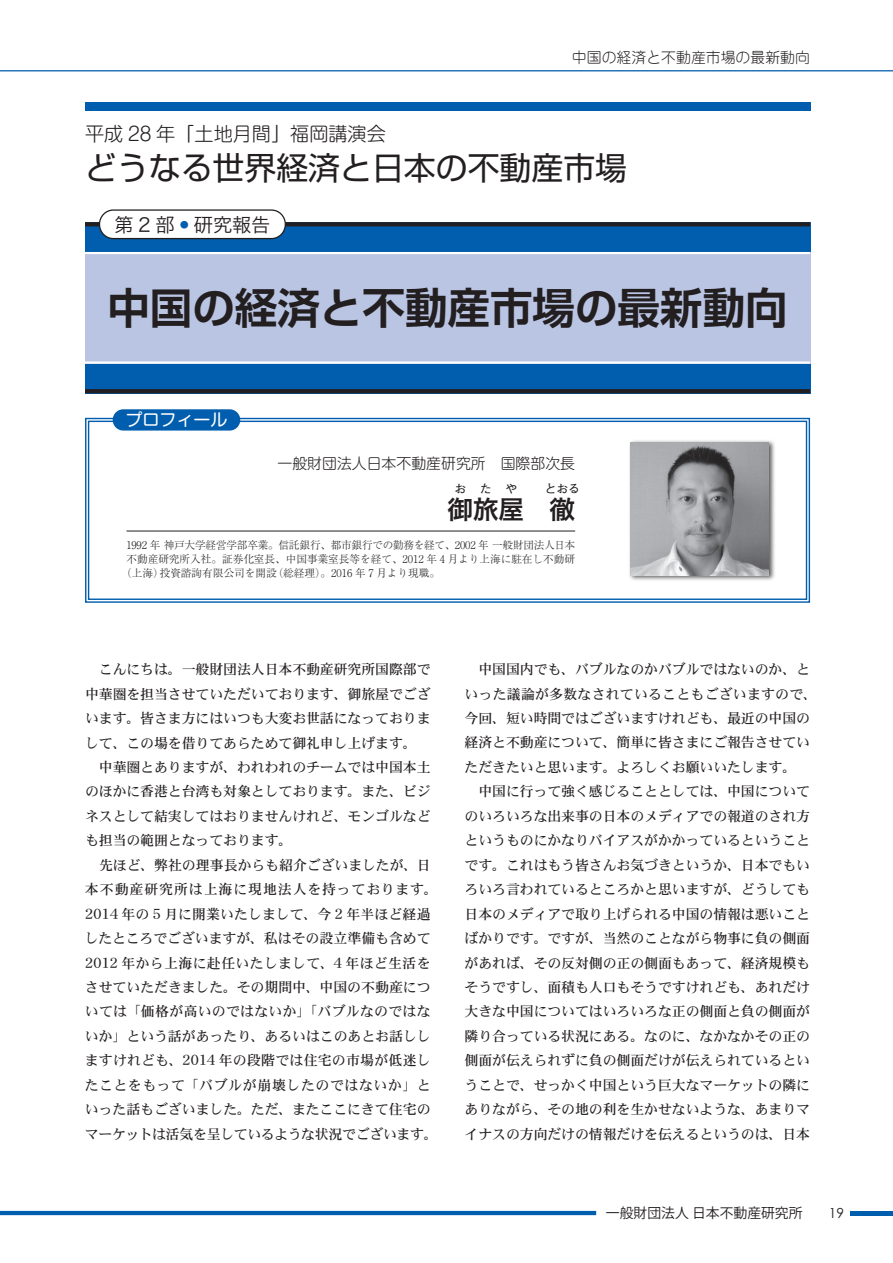
<style>
.page{position:relative;width:893px;height:1263px;background:#fff}
.page>*{position:absolute;margin:0;border:0;box-sizing:border-box;transform-origin:0 0}
.t1{font:700 42.45px "Shin Go Pro De";color:#231f20}
.t2{font:31.95px "Shin Go Pro";color:#231f20}
.t3{font:25.5px "Hira Kaku Pro W6";color:#231f20}
.t4{font:300 19.2px "Shin M Go Pro";color:#231f20}
.t5{font:19.2px "Hira Kaku Pro W3";color:#231f20}
.t6{font:16.95px "Shin M Go Pro";color:#fff}
.t7{font:300 14.85px "Shin M Go Pro";color:#231f20}
.t8{font:300 14.85px "Jun 101 Pro";color:#231f20}
.t9{font:13.8px/24.5px "DFHS Mincho W5 WINP RKSJ H";color:#231f20}
.t10{font:13.8px "Koz Go Pro";color:#231f20}
.t11{font:13.8px "Century Gothic";color:#231f20}
.t12{font:300 11.7px "Shin Go Pro";color:#231f20}
.t13{font:300 10.65px "Ryumin Pro";color:#231f20}
.t14{font:300 10.65px "Ryumin Pro";letter-spacing:-.02em;color:#231f20}
.s1{color:#015dad}
</style>
<div class="page">
<hr style="left:850px;top:1211px;width:43px;height:4px;background:#015dad">
<hr style="left:0;top:1211px;width:596px;height:4px;background:#015dad">
<hr style="left:0;top:70px;width:893px;height:1px;background:#015dad">
<svg style="left:85px;top:417px;width:726px;height:186px"></svg>
<div style="left:88px;top:421px;width:719px;height:179px;border:1px solid #015dad"></div>
<div style="left:113px;top:409px;width:127px;height:22px;background:#015dad;border-radius:11px"></div>
<div style="left:85px;top:222px;width:725px;height:171px;background:#015dad"></div>
<div style="left:85px;top:252px;width:725px;height:112px;background:#bac5e3"></div>
<div style="left:628px;top:440px;width:147px;height:142px;background:#231f20;opacity:.75"></div>
<img style="left:630px;top:442px;width:139px;height:133px">
<hr style="left:85px;top:361px;width:725px;height:3px;background:#fff">
<hr style="left:85px;top:252px;width:725px;height:2px;background:#fff">
<svg style="left:85px;top:389px;width:725px;height:4px;background:#212023"></svg>
<svg style="left:85px;top:222px;width:725px;height:4px;background:#212126"></svg>
<div style="left:85px;top:102px;width:725px;height:9px;background:#015dad"></div>
<div style="left:99px;top:210px;width:186px;height:29px;background:#fff;border-radius:14px"></div>
<div style="left:99px;top:209px;width:187px;height:30px;border:1px solid #231f20;border-radius:14px"></div>
<hr style="left:126px;top:531px;width:449px;height:1px;background:#231f20">
<p class="t8" style="left:572px;top:46px;width:240px">中国の経済と不動産市場の最新動向</p>
<h3 class="t4" style="left:85px;top:119px;width:302px">平成 28 年「土地月間」福岡講演会</h3>
<h2 class="t2" style="left:85px;top:142px;width:544px">どうなる世界経済と日本の不動産市場</h2>
<h3 class="t5" style="left:114px;top:207px;width:158px">第 2 部<span class="s1">•</span>研究報告</h3>
<h1 class="t1" style="left:107px;top:273px;width:682px">中国の経済と不動産市場の最新動向</h1>
<p class="t6" style="left:125px;top:406px;width:104px">プロフィール</p>
<p class="t7" style="left:277px;top:452px;width:299px">一般財団法人日本不動産研究所　国際部次長</p>
<h3 class="t3" style="left:448px;top:486px;width:78px">御旅屋</h3>
<p class="t12" style="left:545px;top:479px;width:37px">とおる</p>
<p class="t12" style="left:454px;top:479px;width:13px">お</p>
<p class="t12" style="left:480px;top:479px;width:13px">た</p>
<p class="t12" style="left:505px;top:479px;width:13px">や</p>
<h3 class="t3" style="left:550px;top:486px;width:27px">徹</h3>
<p class="t14" style="left:126px;top:537px;width:450px">1992 年 神戸大学経営学部卒業。信託銀行、都市銀行での勤務を経て、2002 年 一般財団法人日本</p>
<p class="t13" style="left:126px;top:551px;width:450px">不動産研究所入社。証券化室長、中国事業室長等を経て、2012 年 4 月より上海に駐在し不動研</p>
<p class="t13" style="left:121px;top:565px;width:320px">（上海）投資諮詢有限公司を開設（総経理）。2016 年 7 月より現職。</p>
<p class="t9" style="left:85px;top:657px;width:354px">　こんにちは。一般財団法人日本不動産研究所国際部で中華圏を担当させていただいております、御旅屋でございます。皆さま方にはいつも大変お世話になっておりまして、この場を借りてあらためて御礼申し上げます。<br>　中華圏とありますが、われわれのチームでは中国本土のほかに香港と台湾も対象としております。また、ビジネスとして結実してはおりませんけれど、モンゴルなども担当の範囲となっております。<br>　先ほど、弊社の理事長からも紹介ございましたが、日本不動産研究所は上海に現地法人を持っております。<br>2014 年の 5 月に開業いたしまして、今 2 年半ほど経過したところでございますが、私はその設立準備も含めて<br>2012 年から上海に赴任いたしまして、4 年ほど生活をさせていただきました。その期間中、中国の不動産については「価格が高いのではないか」「バブルなのではないか」という話があったり、あるいはこのあとお話ししますけれども、2014 年の段階では住宅の市場が低迷したことをもって「バブルが崩壊したのではないか」といった話もございました。ただ、またここにきて住宅のマーケットは活気を呈しているような状況でございます。</p>
<p class="t9" style="left:465px;top:657px;width:354px">　中国国内でも、バブルなのかバブルではないのか、といった議論が多数なされていることもございますので、今回、短い時間ではございますけれども、最近の中国の経済と不動産について、簡単に皆さまにご報告させていただきたいと思います。よろしくお願いいたします。<br>　中国に行って強く感じることとしては、中国についてのいろいろな出来事の日本のメディアでの報道のされ方というものにかなりバイアスがかかっているということです。これはもう皆さんお気づきというか、日本でもいろいろ言われているところかと思いますが、どうしても日本のメディアで取り上げられる中国の情報は悪いことばかりです。ですが、当然のことながら物事に負の側面があれば、その反対側の正の側面もあって、経済規模もそうですし、面積も人口もそうですけれども、あれだけ大きな中国についてはいろいろな正の側面と負の側面が隣り合っている状況にある。なのに、なかなかその正の側面が伝えられずに負の側面だけが伝えられているということで、せっかく中国という巨大なマーケットの隣にありながら、その地の利を生かせないような、あまりマイナスの方向だけの情報だけを伝えるというのは、日本</p>
<p class="t10" style="left:606px;top:1204px;width:198px">一般財団法人 日本不動産研究所</p>
<p class="t11" style="left:829px;top:1203px;width:17px">19</p>
</div>
